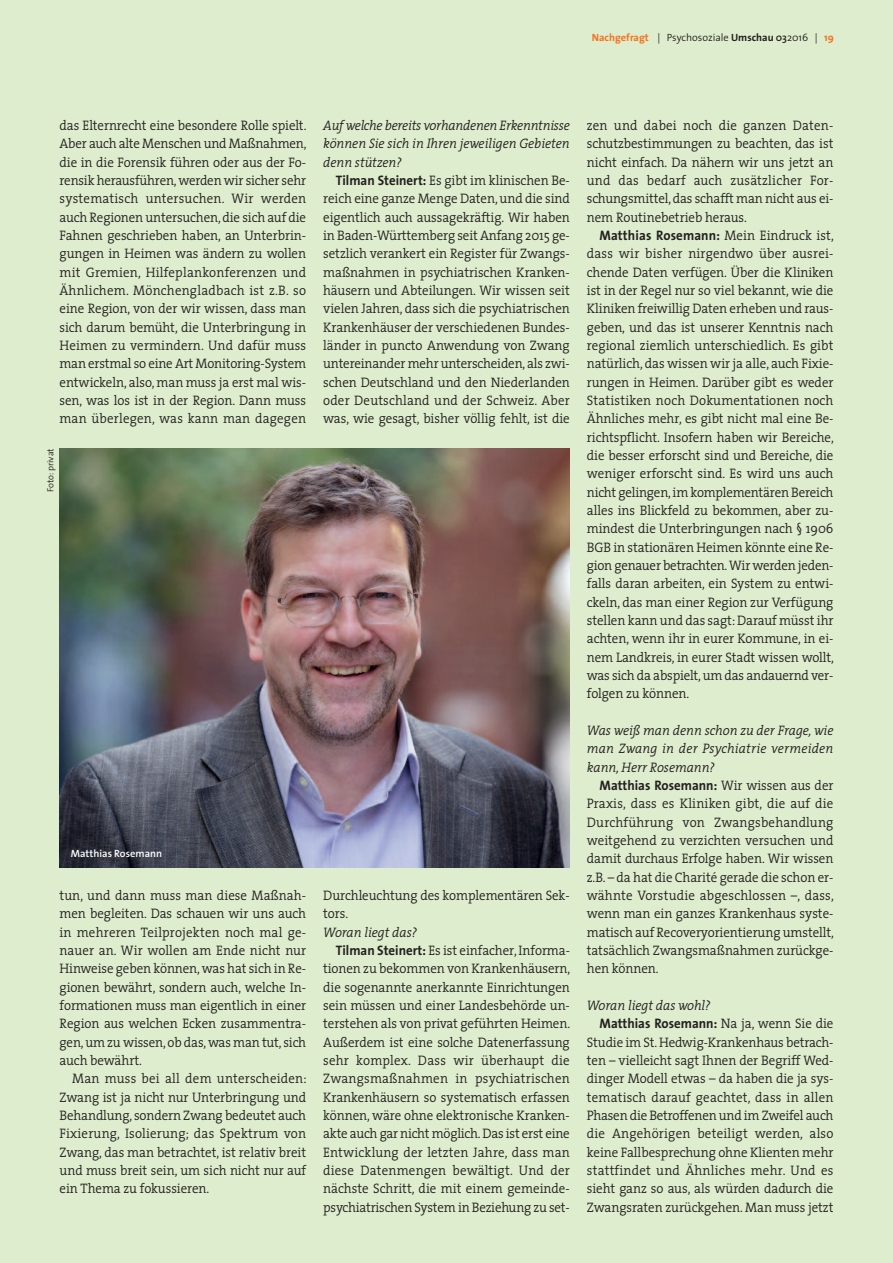
<style>
.page{position:relative;width:893px;height:1263px;background:#deedcd}
.page>*{position:absolute;margin:0;border:0;box-sizing:border-box;transform-origin:0 0}
.t1{font:300 13.8px/18.3px "The Serif";letter-spacing:-.005em;color:#231f20;text-align:justify;scale:.94 1}
.t2{font:italic 300 13.8px/18.3px "The Serif";letter-spacing:-.005em;color:#231f20;text-align:justify;scale:.94 1}
.t3{font:300 13.8px "The Serif";letter-spacing:.015em;color:#231f20;scale:.94 1}
.t4{font:700 13.8px "The Sans";color:#231f20;scale:.94 1}
.t5{font:300 10.5px "The Sans";color:#231f20}
.t6{font:600 10.5px "The Sans";color:#fff}
.t7{font:300 9px "The Sans";color:#231f20}
.s1{font-weight:700;color:#f47321}
.s2{font-weight:700}
.s3{font-weight:600}
.s4{font-family:"The Sans";font-weight:700}
.s5{font-family:"The Serif";font-weight:300}
</style>
<div class="page">
<img style="left:60px;top:449px;width:510px;height:419px">
<p class="t5" style="left:592px;top:34px;width:244px"><span class="s1">Nachgefragt</span> | Psychosoziale <span class="s2">Umschau</span> <span class="s3">03</span>2016 | <span class="s1">19</span></p>
<p class="t1" style="left:60px;top:118px;width:264px">das Elternrecht eine besondere Rolle spielt.<br>Aber auch alte Menschen und Maßnahmen, die in die Forensik führen oder aus der Fo&shy;rensik herausführen,werden wir sicher sehr systematisch untersuchen. Wir werden auch Regionen untersuchen,die sich auf die Fahnen geschrieben haben, an Unterbrin&shy;gungen in Heimen was ändern zu wollen mit Gremien, Hilfeplankonferenzen und Ähnlichem. Mönchengladbach ist z.B. so eine Region, von der wir wissen, dass man sich darum bemüht, die Unterbringung in Heimen zu vermindern. Und dafür muss man erstmal so eine Art Monitoring-System entwickeln, also, man muss ja erst mal wis&shy;sen, was los ist in der Region. Dann muss man überlegen, was kann man dagegen</p>
<p class="t7" style="left:47px;top:492px;width:45px;rotate:-90deg">Foto: privat</p>
<p class="t2" style="left:323px;top:118px;width:264px">Auf welche bereits vorhandenen Erkenntnisse können Sie sich in Ihren jeweiligen Gebieten denn stützen?</p>
<p class="t1" style="left:323px;top:173px;width:264px;text-indent:13px"><span class="s4">Tilman Steinert:</span> Es gibt im klinischen Be&shy;reich eine ganze Menge Daten,und die sind eigentlich auch aussagekräftig. Wir haben in Baden-Württemberg seit Anfang 2015 ge&shy;setzlich verankert ein Register für Zwangs&shy;maßnahmen in psychiatrischen Kranken&shy;häusern und Abteilungen. Wir wissen seit vielen Jahren, dass sich die psychiatrischen Krankenhäuser der verschiedenen Bundes&shy;länder in puncto Anwendung von Zwang untereinander mehr unterscheiden,als zwi&shy;schen Deutschland und den Niederlanden oder Deutschland und der Schweiz. Aber was, wie gesagt, bisher völlig fehlt, ist die</p>
<p class="t6" style="left:71px;top:849px;width:93px">Matthias Rosemann</p>
<p class="t1" style="left:60px;top:888px;width:264px">tun, und dann muss man diese Maßnah&shy;men begleiten. Das schauen wir uns auch in mehreren Teilprojekten noch mal ge&shy;nauer an. Wir wollen am Ende nicht nur Hinweise geben können,was hat sich in Re&shy;gionen bewährt, sondern auch, welche In&shy;formationen muss man eigentlich in einer Region aus welchen Ecken zusammentra&shy;gen,um zu wissen,ob das,was man tut, sich auch bewährt.</p>
<p class="t1" style="left:60px;top:1071px;width:264px;text-indent:13px">Man muss bei all dem unterscheiden:<br>Zwang ist ja nicht nur Unterbringung und Behandlung, sondern Zwang bedeutet auch Fixierung, Isolierung; das Spektrum von Zwang, das man betrachtet, ist relativ breit und muss breit sein, um sich nicht nur auf ein Thema zu fokussieren.</p>
<p class="t1" style="left:323px;top:888px;width:264px">Durchleuchtung des komplementären Sek&shy;tors.</p>
<p class="t2" style="left:323px;top:925px;width:101px">Woran liegt das?</p>
<p class="t1" style="left:336px;top:943px;width:250px"><span class="s4">Tilman Steinert:</span> Es ist einfacher,Informa-</p>
<p class="t1" style="left:323px;top:961px;width:264px">tionen zu bekommen von Krankenhäusern,</p>
<p class="t1" style="left:323px;top:980px;width:264px">die sogenannte anerkannte Einrichtungen</p>
<p class="t1" style="left:323px;top:998px;width:264px">sein müssen und einer Landesbehörde un-</p>
<p class="t1" style="left:323px;top:1016px;width:264px">terstehen als von privat geführten Heimen.</p>
<p class="t1" style="left:323px;top:1035px;width:264px">Außerdem ist eine solche Datenerfassung</p>
<p class="t3" style="left:323px;top:1056px;width:264px">sehr komplex. Dass wir überhaupt die</p>
<p class="t3" style="left:323px;top:1074px;width:264px">Zwangsmaßnahmen in psychiatrischen</p>
<p class="t1" style="left:323px;top:1090px;width:264px">Krankenhäusern so systematisch erfassen</p>
<p class="t1" style="left:323px;top:1108px;width:264px">können, wäre ohne elektronische Kranken-</p>
<p class="t1" style="left:323px;top:1126px;width:264px">akte auch gar nicht möglich.Das ist erst eine</p>
<p class="t3" style="left:323px;top:1147px;width:264px">Entwicklung der letzten Jahre, dass man</p>
<p class="t3" style="left:323px;top:1166px;width:264px">diese Datenmengen bewältigt. Und der</p>
<p class="t1" style="left:323px;top:1181px;width:264px">nächste Schritt, die mit einem gemeinde-</p>
<p class="t1" style="left:323px;top:1200px;width:264px">psychiatrischen System in Beziehung zu set-</p>
<p class="t1" style="left:587px;top:118px;width:264px">zen und dabei noch die ganzen Daten&shy;schutzbestimmungen zu beachten, das ist nicht einfach. Da nähern wir uns jetzt an und das bedarf auch zusätzlicher For&shy;schungsmittel,das schafft man nicht aus ei&shy;nem Routinebetrieb heraus.</p>
<p class="t4" style="left:600px;top:230px;width:251px">Matthias Rosemann: <span class="s5">Mein Eindruck ist,</span></p>
<p class="t1" style="left:587px;top:246px;width:264px">dass wir bisher nirgendwo über ausrei&shy;chende Daten verfügen. Über die Kliniken ist in der Regel nur so viel bekannt, wie die Kliniken freiwillig Daten erheben und raus&shy;geben, und das ist unserer Kenntnis nach regional ziemlich unterschiedlich. Es gibt natürlich, das wissen wir ja alle, auch Fixie&shy;rungen in Heimen. Darüber gibt es weder Statistiken noch Dokumentationen noch Ähnliches mehr, es gibt nicht mal eine Be&shy;richtspflicht. Insofern haben wir Bereiche, die besser erforscht sind und Bereiche, die weniger erforscht sind. Es wird uns auch nicht gelingen,im komplementären Bereich alles ins Blickfeld zu bekommen, aber zu&shy;mindest die Unterbringungen nach § 1906<br>BGB in stationären Heimen könnte eine Re&shy;gion genauer betrachten.Wir werden jeden&shy;falls daran arbeiten, ein System zu entwi&shy;ckeln, das man einer Region zur Verfügung stellen kann und das sagt: Darauf müsst ihr achten, wenn ihr in eurer Kommune, in ei&shy;nem Landkreis, in eurer Stadt wissen wollt, was sich da abspielt,um das andauernd ver&shy;folgen zu können.</p>
<p class="t2" style="left:587px;top:723px;width:264px">Was weiß man denn schon zu der Frage, wie man Zwang in der Psychiatrie vermeiden kann, Herr Rosemann?</p>
<p class="t4" style="left:600px;top:780px;width:250px">Matthias Rosemann: <span class="s5">Wir wissen aus der</span></p>
<p class="t1" style="left:587px;top:796px;width:264px">Praxis, dass es Kliniken gibt, die auf die Durchführung von Zwangsbehandlung weitgehend zu verzichten versuchen und damit durchaus Erfolge haben. Wir wissen z.B. – da hat die Charité gerade die schon er&shy;wähnte Vorstudie abgeschlossen –, dass, wenn man ein ganzes Krankenhaus syste&shy;matisch auf Recoveryorientierung umstellt, tatsächlich Zwangsmaßnahmen zurückge&shy;hen können.</p>
<p class="t2" style="left:587px;top:998px;width:133px">Woran liegt das wohl?</p>
<p class="t4" style="left:600px;top:1018px;width:250px">Matthias Rosemann: <span class="s5">Na ja, wenn Sie die</span></p>
<p class="t1" style="left:587px;top:1035px;width:264px">Studie im St.Hedwig-Krankenhaus betrach&shy;ten – vielleicht sagt Ihnen der Begriff Wed&shy;dinger Modell etwas – da haben die ja sys&shy;tematisch darauf geachtet, dass in allen Phasen die Betroffenen und im Zweifel auch die Angehörigen beteiligt werden, also keine Fallbesprechung ohne Klienten mehr stattfindet und Ähnliches mehr. Und es sieht ganz so aus, als würden dadurch die Zwangsraten zurückgehen. Man muss jetzt</p>
</div>
